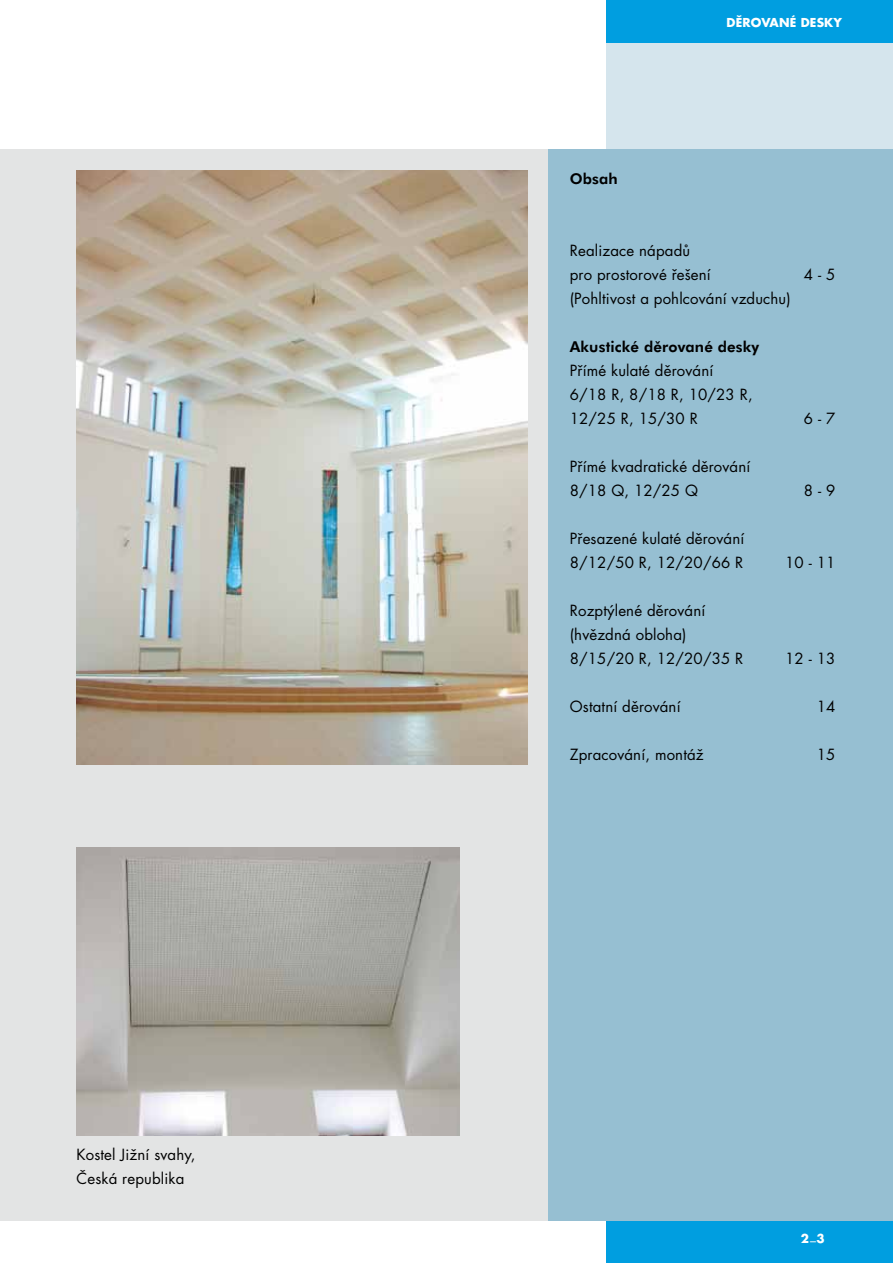
<style>
.page{position:relative;width:893px;height:1263px;background:#fff}
.page>*{position:absolute;margin:0;border:0;box-sizing:border-box;transform-origin:0 0}
.t1{font:15px/24px "Futura CE";letter-spacing:.01em;color:#000}
.t2{font:800 15px "Futura AT";letter-spacing:.01em;color:#000}
.t3{font:700 12px "Futura CE";letter-spacing:.01em;color:#fff}
</style>
<div class="page">
<div style="left:606px;top:0;width:287px;height:1239px;background:#d5e5ed"></div>
<div style="left:606px;top:0;width:287px;height:43px;background:#009ee0"></div>
<div style="left:606px;top:1220px;width:287px;height:43px;background:#009ee0"></div>
<div style="left:0;top:149px;width:549px;height:1071px;background:#e3e4e4"></div>
<img style="left:77px;top:170px;width:450px;height:594px">
<img style="left:77px;top:848px;width:383px;height:287px">
<div style="left:549px;top:149px;width:344px;height:1071px;background:#96bfd2"></div>
<p class="t1" style="left:77px;top:1143px;width:120px">Kostel Jižní svahy,<br>Česká republika</p>
<p class="t3" style="left:727px;top:14px;width:117px">DĚROVANÉ DESKY</p>
<p class="t2" style="left:570px;top:169px;width:50px">Obsah</p>
<p class="t1" style="left:570px;top:239px;width:143px">Realizace nápadů pro prostorové řešení</p>
<p class="t1" style="left:804px;top:263px;width:33px">4 - 5</p>
<p class="t1" style="left:570px;top:287px;width:222px">(Pohltivost a pohlcování vzduchu)</p>
<p class="t2" style="left:570px;top:337px;width:191px">Akustické děrované desky</p>
<p class="t1" style="left:570px;top:359px;width:184px">Přímé kulaté děrování<br>6/18 R, 8/18 R, 10/23 R,<br>12/25 R, 15/30 R</p>
<p class="t1" style="left:570px;top:455px;width:182px">Přímé kvadratické děrování<br>8/18 Q, 12/25 Q</p>
<p class="t1" style="left:804px;top:407px;width:33px">6 - 7</p>
<p class="t1" style="left:804px;top:479px;width:33px">8 - 9</p>
<p class="t1" style="left:570px;top:527px;width:176px">Přesazené kulaté děrování<br>8/12/50 R, 12/20/66 R</p>
<p class="t1" style="left:570px;top:599px;width:175px">Rozptýlené děrování (hvězdná obloha)<br>8/15/20 R, 12/20/35 R</p>
<p class="t1" style="left:785px;top:551px;width:52px">10 - 11</p>
<p class="t1" style="left:785px;top:647px;width:52px">12 - 13</p>
<p class="t1" style="left:570px;top:695px;width:112px">Ostatní děrování</p>
<p class="t1" style="left:817px;top:695px;width:20px">14</p>
<p class="t1" style="left:570px;top:743px;width:135px">Zpracování, montáž</p>
<p class="t1" style="left:817px;top:743px;width:20px">15</p>
<p class="t3" style="left:801px;top:1231px;width:26px">2_3</p>
</div>
